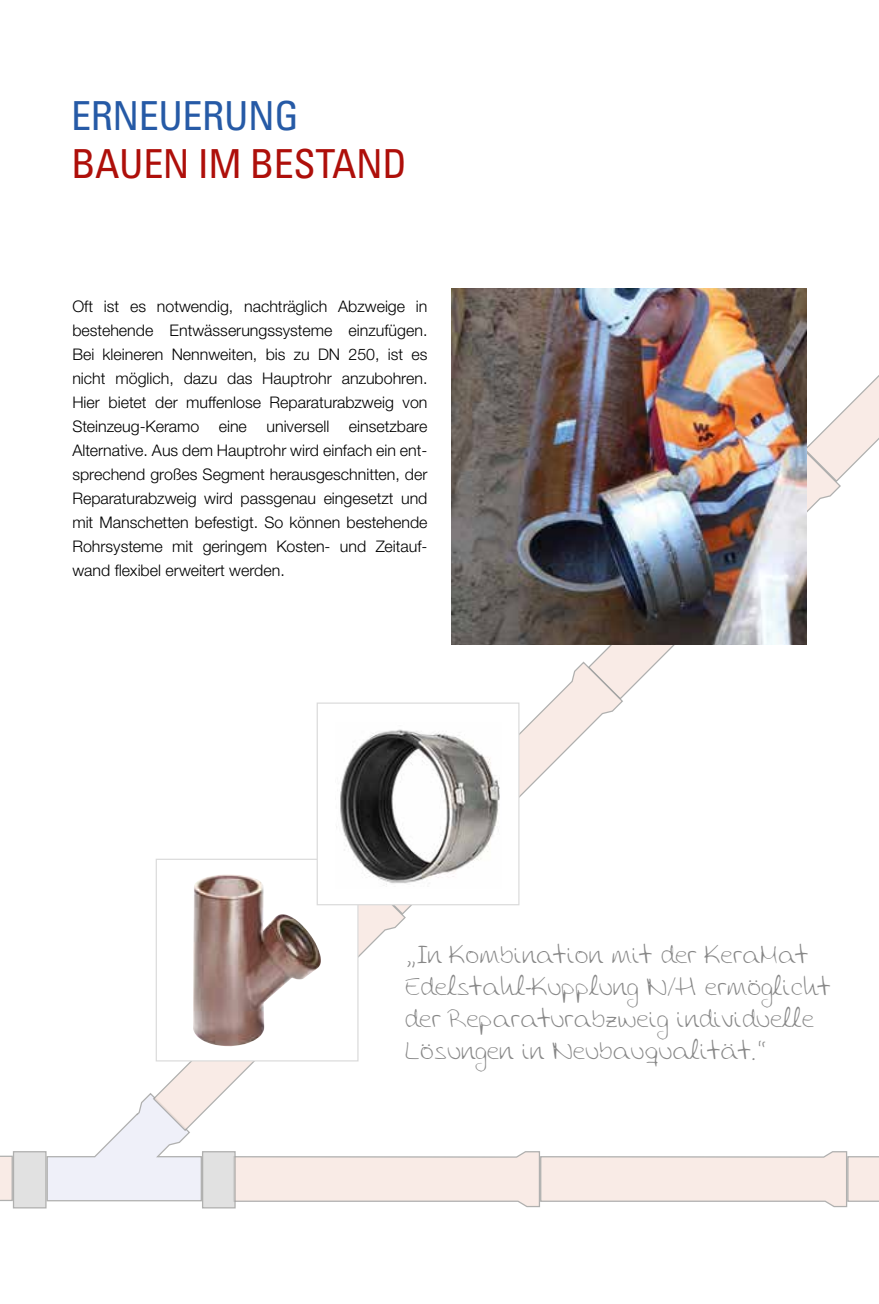
<style>
.page{position:relative;width:879px;height:1304px;background:#fff}
.page>*{position:absolute;margin:0;border:0;box-sizing:border-box;transform-origin:0 0}
.t1{font:condensed 40px "Univers LT Pro";letter-spacing:-.01em;color:#ae0f0a}
.t2{font:condensed 40px "Univers LT Pro";letter-spacing:-.01em;color:#265aa6}
.t3{font:24px/32px "Aida Garmo Scrap Rounded";letter-spacing:.09em;color:#878787}
.t4{font:300 16px/24px "Helvetica Neue LTW1 G";color:#000;text-align:justify}
</style>
<div class="page">
<svg style="left:803px;top:288px;width:76px;height:188px"></svg>
<svg style="left:0;top:1156px;width:13px;height:45px"></svg>
<svg style="left:236px;top:1151px;width:643px;height:57px"></svg>
<div style="left:13px;top:1151px;width:34px;height:57px;background:#e1e1e1;border:1px solid #9d9d9c"></div>
<div style="left:202px;top:1151px;width:34px;height:57px;background:#e1e1e1;border:1px solid #9d9d9c"></div>
<svg style="left:46px;top:1093px;width:157px;height:109px"></svg>
<svg style="left:587px;top:445px;width:255px;height:251px"></svg>
<svg style="left:152px;top:877px;width:254px;height:255px"></svg>
<svg style="left:369px;top:661px;width:255px;height:255px"></svg>
<div style="left:156px;top:859px;width:202px;height:202px;background:#fff"></div>
<img style="left:193px;top:874px;width:128px;height:172px">
<div style="left:156px;top:859px;width:202px;height:202px;border:1px solid #dadada"></div>
<div style="left:317px;top:703px;width:202px;height:202px;background:#fff"></div>
<img style="left:336px;top:729px;width:164px;height:157px">
<div style="left:317px;top:702px;width:202px;height:203px;border:1px solid #dadada"></div>
<img style="left:451px;top:289px;width:356px;height:355px">
<h1 class="t2" style="left:71px;top:90px;width:229px">ERNEUERUNG</h1>
<h1 class="t1" style="left:71px;top:138px;width:337px">BAUEN IM BESTAND</h1>
<p class="t4" style="left:72px;top:294px;width:357px">Oft ist es notwendig, nachträglich Abzweige in bestehende Entwässerungssysteme einzufügen.<br>Bei kleineren Nennweiten, bis zu DN 250, ist es nicht möglich, dazu das Hauptrohr anzubohren.<br>Hier bietet der muffenlose Reparaturabzweig von Steinzeug-Keramo eine universell einsetzbare Alternative. Aus dem Hauptrohr wird einfach ein ent&shy;sprechend großes Segment herausgeschnitten, der Reparaturabzweig wird passgenau eingesetzt und mit Manschetten befestigt. So können bestehende Rohrsysteme mit geringem Kosten- und Zeitauf&shy;wand flexibel erweitert werden.</p>
<h2 class="t3" style="left:406px;top:938px;width:425px">„In Kombination mit der KeraMat Edelstahl-Kupplung N/H ermöglicht der Reparaturabzweig individuelle Lösungen in Neubauqualität.“</h2>
</div>
